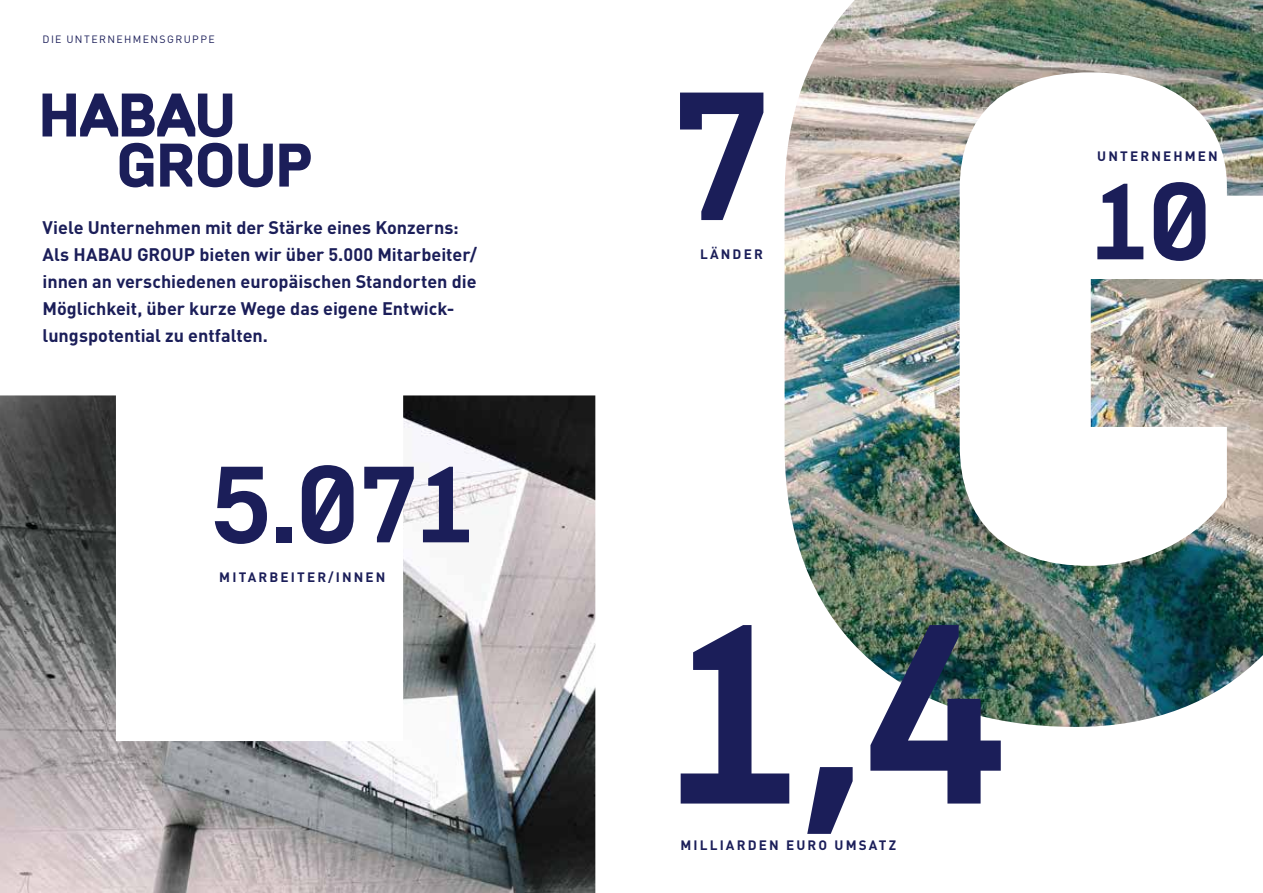
<style>
.page{position:relative;width:1263px;height:893px;background:#fff}
.page>*{position:absolute;margin:0;border:0;box-sizing:border-box;transform-origin:0 0}
.t1{font:700 255px "Brutal Type";color:#1b1e59}
.t2{font:700 182.1px "Brutal Type";color:#1b1e59}
.t3{font:700 108px "Brutal Type";color:#1b1e59}
.t4{font:700 18px/27px "DIN Pro";color:#1b1e59}
.t5{font:700 13.5px "DIN Pro";letter-spacing:.16em;color:#1b1e59}
.t6{font:10.5px "DIN Pro";letter-spacing:.135em;color:#1b1e59}
</style>
<div class="page">
<img style="left:784px;top:0;width:479px;height:727px">
<img style="left:0;top:395px;width:595px;height:498px">
<svg style="left:43px;top:94px;width:189px;height:43px"></svg>
<svg style="left:120px;top:143px;width:33px;height:44px"></svg>
<svg style="left:160px;top:144px;width:32px;height:43px"></svg>
<svg style="left:198px;top:143px;width:34px;height:44px"></svg>
<svg style="left:238px;top:144px;width:35px;height:43px"></svg>
<svg style="left:279px;top:144px;width:32px;height:43px"></svg>
<p class="t6" style="left:43px;top:32px;width:174px">DIE UNTERNEHMENSGRUPPE</p>
<p class="t4" style="left:43px;top:213px;width:436px">Viele Unternehmen mit der Stärke eines Konzerns:<br>Als HABAU GROUP bieten wir über 5.000 Mitarbeiter/ innen an verschiedenen europäischen Standorten die Möglichkeit, über kurze Wege das eigene Entwick&shy;lungspotential zu entfalten.</p>
<h3 class="t3" style="left:208px;top:439px;width:272px">5.071</h3>
<p class="t5" style="left:219px;top:568px;width:168px">MITARBEITER/INNEN</p>
<h2 class="t2" style="left:665px;top:46px;width:114px">7</h2>
<p class="t5" style="left:700px;top:245px;width:64px">LÄNDER</p>
<p class="t5" style="left:1097px;top:147px;width:122px">UNTERNEHMEN</p>
<h3 class="t3" style="left:1086px;top:156px;width:128px">10</h3>
<h1 class="t1" style="left:655px;top:559px;width:362px">1,4</h1>
<p class="t5" style="left:680px;top:836px;width:217px">MILLIARDEN EURO UMSATZ</p>
</div>
